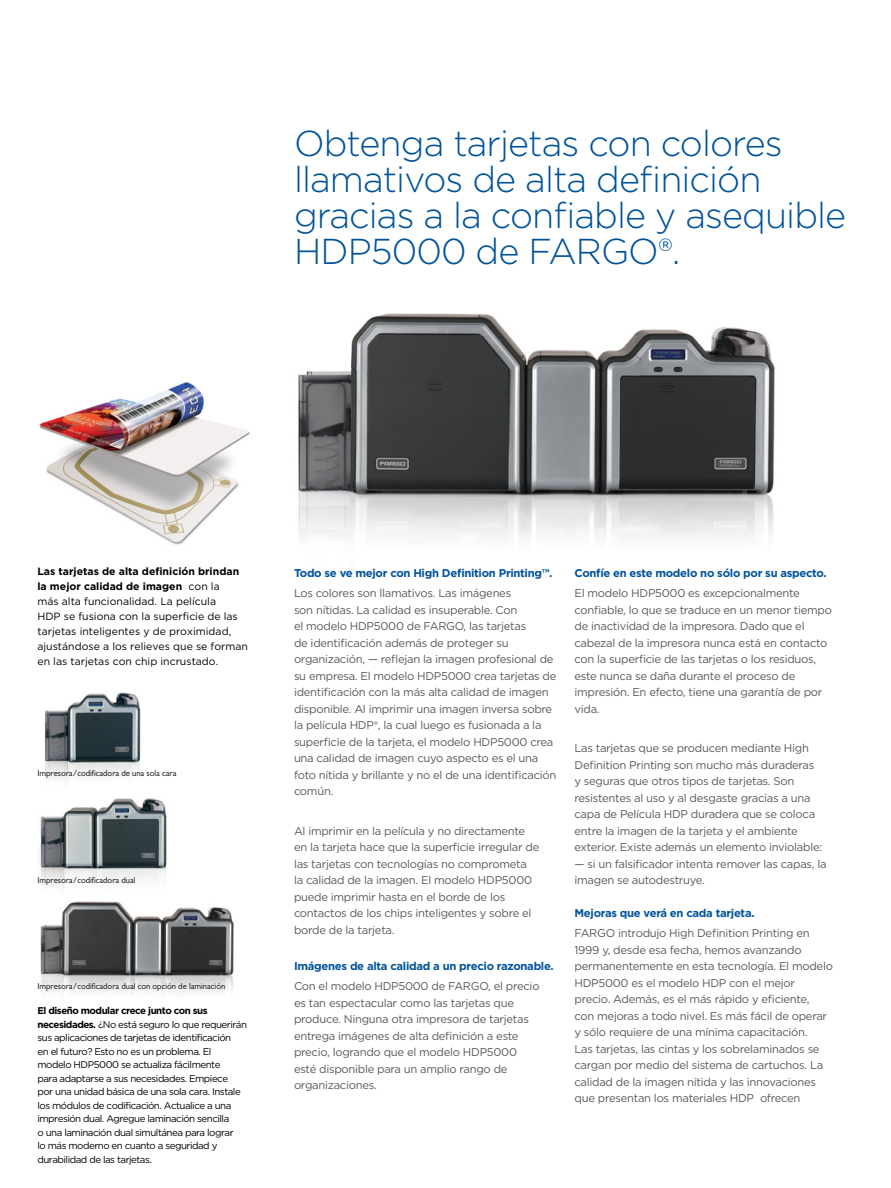
<style>
.page{position:relative;width:891px;height:1188px;background:#fff}
.page>*{position:absolute;margin:0;border:0;box-sizing:border-box;transform-origin:0 0}
.t1{font:300 36px/36px "Gotham";letter-spacing:-.025em;color:#00539b}
.t2{font:11.25px/16.5px "Gotham";letter-spacing:-.025em;color:#58595b}
.t3{font:700 11.25px "Gotham";letter-spacing:-.025em;color:#00539b}
.caption_flush_left_p{font:10.5px/15px "Gotham";color:#000}
.caption_flush_left_p-2{font:9.75px/13.5px "Gotham";letter-spacing:-.05em;color:#000}
.caption_flush_left_p-3{font:8.55px "Gill Sans MT Pro";color:#000}
.s1{font-weight:700}
</style>
<div class="page">
<img style="left:298px;top:313px;width:477px;height:229px">
<img style="left:44px;top:692px;width:97px;height:90px">
<img style="left:37px;top:798px;width:130px;height:89px">
<img style="left:40px;top:901px;width:194px;height:94px">
<img style="left:39px;top:382px;width:211px;height:163px">
<p class="t1" style="left:294px;top:125px;width:554px">Obtenga tarjetas con colores llamativos de alta definición gracias a la confiable y asequible<br>HDP5000 de FARGO®.</p>
<p class="caption_flush_left_p" style="left:37px;top:564px;width:212px"><span class="s1">Las tarjetas de alta definición brindan la mejor calidad de imagen</span> con la<br>más alta funcionalidad. La película<br>HDP se fusiona con la superficie de las tarjetas inteligentes y de proximidad, ajustándose a los relieves que se forman en las tarjetas con chip incrustado.</p>
<p class="t3" style="left:575px;top:566px;width:254px">Confíe en este modelo no sólo por su aspecto.</p>
<p class="t3" style="left:294px;top:566px;width:260px">Todo se ve mejor con High Definition Printing™.</p>
<p class="t2" style="left:294px;top:585px;width:264px">Los colores son llamativos. Las imágenes<br>son nítidas. La calidad es insuperable. Con<br>el modelo HDP5000 de FARGO, las tarjetas<br>de identificación además de proteger su organización, — reflejan la imagen profesional de su empresa. El modelo HDP5000 crea tarjetas de identificación con la más alta calidad de imagen disponible. Al imprimir una imagen inversa sobre la película HDP®, la cual luego es fusionada a la superficie de la tarjeta, el modelo HDP5000 crea una calidad de imagen cuyo aspecto es el una foto nítida y brillante y no el de una identificación común.</p>
<p class="t2" style="left:294px;top:822px;width:247px">Al imprimir en la película y no directamente en la tarjeta hace que la superficie irregular de las tarjetas con tecnologías no comprometa<br>la calidad de la imagen. El modelo HDP5000 puede imprimir hasta en el borde de los contactos de los chips inteligentes y sobre el borde de la tarjeta.</p>
<p class="t3" style="left:294px;top:959px;width:261px">Imágenes de alta calidad a un precio razonable.</p>
<p class="t2" style="left:294px;top:978px;width:247px">Con el modelo HDP5000 de FARGO, el precio es tan espectacular como las tarjetas que produce. Ninguna otra impresora de tarjetas entrega imágenes de alta definición a este precio, logrando que el modelo HDP5000 esté disponible para un amplio rango de organizaciones.</p>
<p class="t2" style="left:575px;top:585px;width:259px">El modelo HDP5000 es excepcionalmente confiable, lo que se traduce en un menor tiempo de inactividad de la impresora. Dado que el cabezal de la impresora nunca está en contacto con la superficie de las tarjetas o los residuos, este nunca se daña durante el proceso de impresión. En efecto, tiene una garantía de por vida.</p>
<p class="t2" style="left:575px;top:740px;width:249px">Las tarjetas que se producen mediante High Definition Printing son mucho más duraderas y seguras que otros tipos de tarjetas. Son resistentes al uso y al desgaste gracias a una capa de Película HDP duradera que se coloca entre la imagen de la tarjeta y el ambiente exterior. Existe además un elemento inviolable:</p>
<p class="t2" style="left:575px;top:855px;width:254px">— si un falsificador intenta remover las capas, la imagen se autodestruye.</p>
<p class="t3" style="left:575px;top:906px;width:182px">Mejoras que verá en cada tarjeta.</p>
<p class="t2" style="left:575px;top:925px;width:260px">FARGO introdujo High Definition Printing en 1999 y, desde esa fecha, hemos avanzando permanentemente en esta tecnología. El modelo HDP5000 es el modelo HDP con el mejor precio. Además, es el más rápido y eficiente,<br>con mejoras a todo nivel. Es más fácil de operar y sólo requiere de una mínima capacitación.<br>Las tarjetas, las cintas y los sobrelaminados se cargan por medio del sistema de cartuchos. La calidad de la imagen nítida y las innovaciones que presentan los materiales HDP ofrecen</p>
<p class="caption_flush_left_p-3" style="left:37px;top:768px;width:141px">Impresora/codificadora de una sola cara</p>
<p class="caption_flush_left_p-3" style="left:37px;top:875px;width:100px">Impresora/codificadora dual</p>
<p class="caption_flush_left_p-3" style="left:37px;top:981px;width:189px">Impresora/codificadora dual con opción de laminación</p>
<p class="caption_flush_left_p-2" style="left:37px;top:1004px;width:211px"><span class="s1">El diseño modular crece junto con sus necesidades.</span> ¿No está seguro lo que requerirán sus aplicaciones de tarjetas de identificación<br>en el futuro? Esto no es un problema. El modelo HDP5000 se actualiza fácilmente<br>para adaptarse a sus necesidades. Empiece<br>por una unidad básica de una sola cara. Instale los módulos de codificación. Actualice a una impresión dual. Agregue laminación sencilla<br>o una laminación dual simultánea para lograr<br>lo más moderno en cuanto a seguridad y durabilidad de las tarjetas.</p>
</div>
